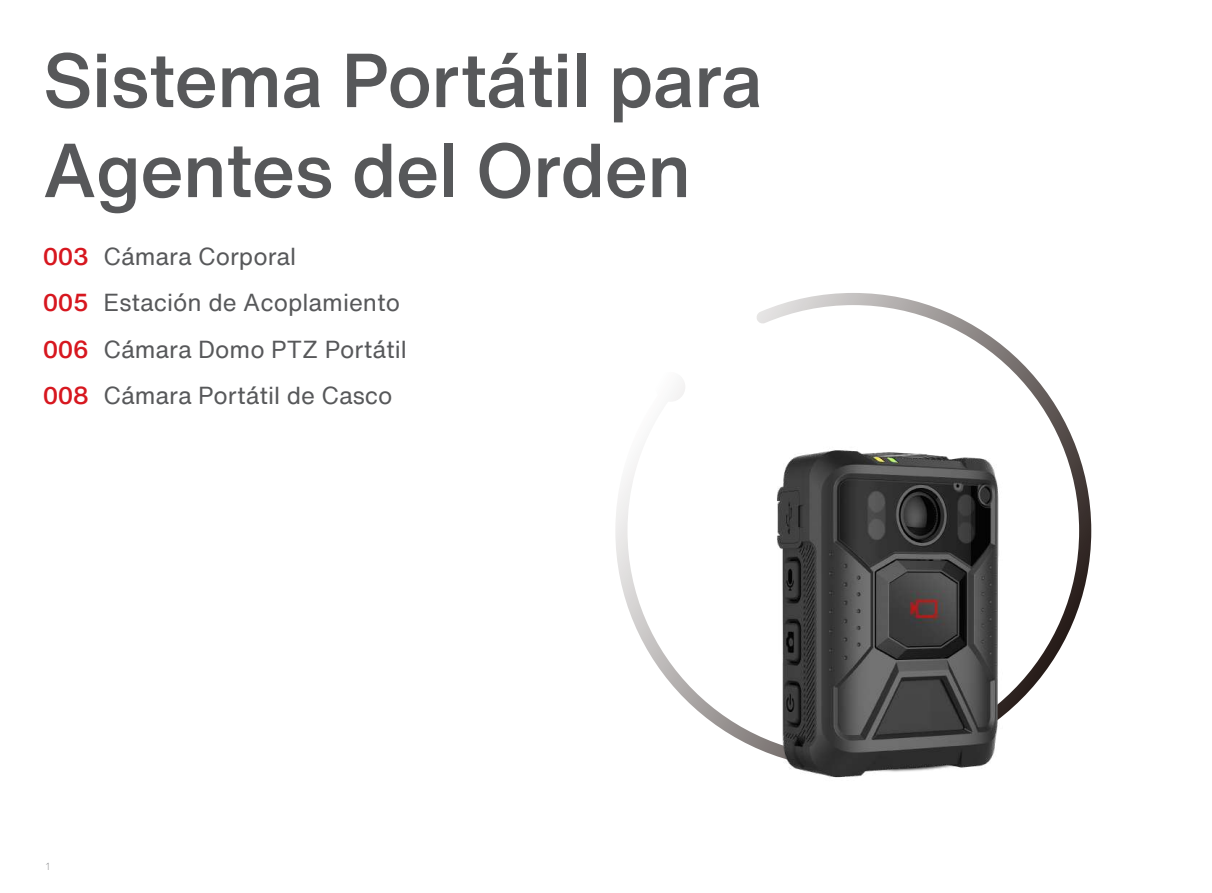
<style>
.page{position:relative;width:1212px;height:893px;background:#fff}
.page>*{position:absolute;margin:0;border:0;box-sizing:border-box;transform-origin:0 0}
.t1{font:500 75px/90px "Helvetica Now Text";letter-spacing:-.01em;color:#57585a}
.t2{font:24px/46.3px "Helvetica Now Text";color:#57585a}
.t3{font:500 24px/46.3px "Helvetica Now Text";letter-spacing:-.02em;color:#d7171f;text-align:justify}
.t4{font:100 10.5px "Helvetica Neue";color:#6c6d70}
</style>
<div class="page">
<svg style="left:615px;top:293px;width:476px;height:452px"></svg>
<img style="left:750px;top:395px;width:310px;height:383px">
<h1 class="t1" style="left:43px;top:34px;width:721px">Sistema Portátil para<br>Agentes del Orden</h1>
<p class="t3" style="left:43px;top:233px;width:47px">003<br>005<br>006<br>008</p>
<p class="t2" style="left:104px;top:233px;width:305px">Cámara Corporal<br>Estación de Acoplamiento<br>Cámara Domo PTZ Portátil<br>Cámara Portátil de Casco</p>
<p class="t4" style="left:45px;top:858px;width:7px">1</p>
</div>
